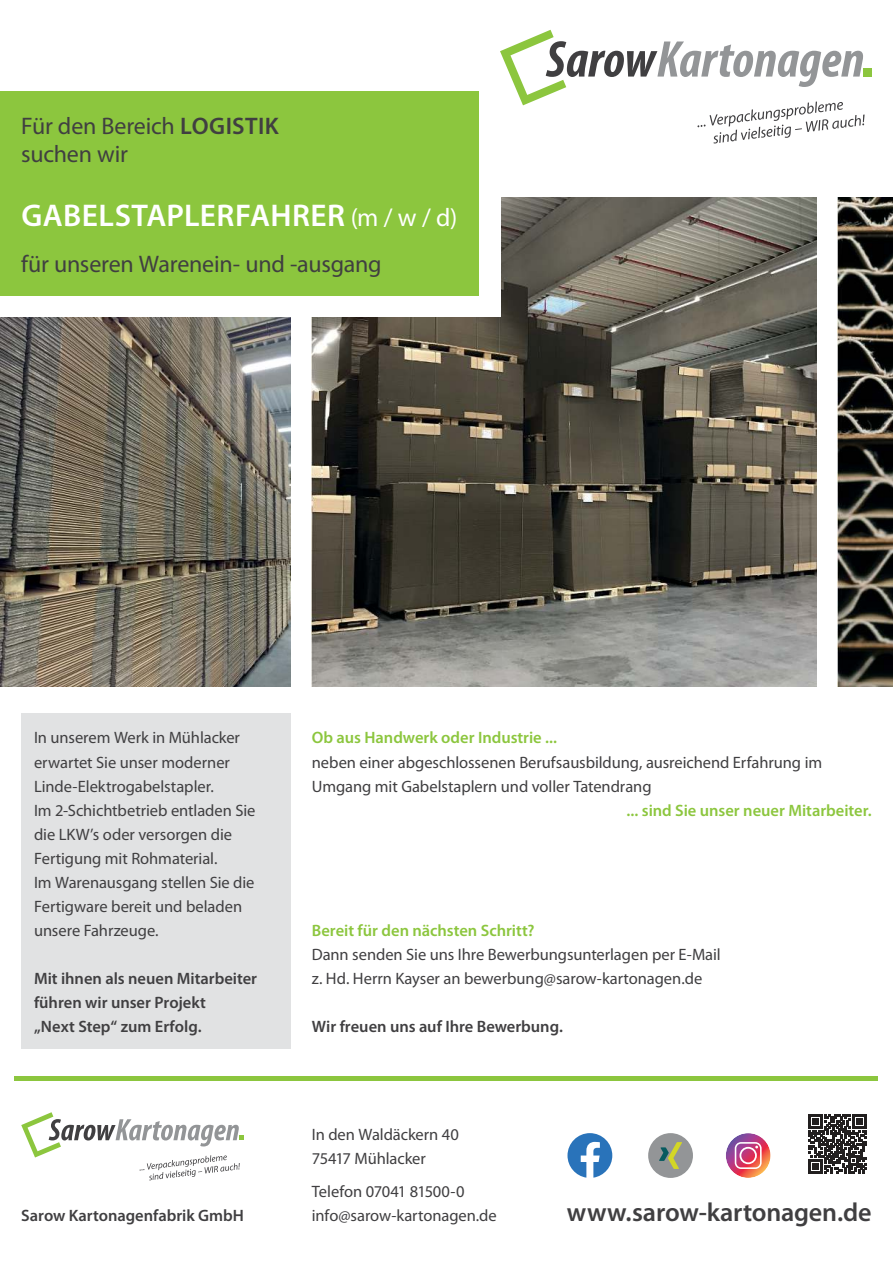
<style>
.page{position:relative;width:893px;height:1263px;background:#fff}
.page>*{position:absolute;margin:0;border:0;box-sizing:border-box;transform-origin:0 0}
.t1{font:600 31.5px "Myriad Pro";letter-spacing:.015em;color:#fff}
.t2{font:600 26.1px "Myriad Pro";letter-spacing:-.005em;color:#403f41}
.t3{font:24px/28.8px "Myriad Pro";letter-spacing:-.01em;color:#403f41}
.t4{font:16.5px/24px "Myriad Pro";letter-spacing:-.005em;color:#403f41}
.t5{font:600 16.5px/24px "Myriad Pro";color:#403f41}
.t6{font:600 16.5px "Myriad Pro";color:#8cc63e}
.s1{font-weight:600}
.s2{font-weight:400;font-size:25.5px}
</style>
<div class="page">
<img style="left:0;top:317px;width:291px;height:370px">
<img style="left:312px;top:198px;width:504px;height:489px">
<div style="left:21px;top:713px;width:270px;height:336px;background:#e1e2e3"></div>
<img style="left:838px;top:198px;width:55px;height:489px">
<div style="left:0;top:70px;width:500px;height:247px;background:#fff"></div>
<div style="left:0;top:92px;width:479px;height:204px;background:#8cc63e"></div>
<div style="left:864px;top:69px;width:8px;height:8px;background:#8cc63e"></div>
<svg style="left:500px;top:30px;width:365px;height:114px"></svg>
<svg style="left:567px;top:1133px;width:45px;height:45px"></svg>
<div style="left:648px;top:1133px;width:45px;height:45px;background:#939597;border-radius:50%"></div>
<svg style="left:659px;top:1142px;width:23px;height:27px"></svg>
<img style="left:726px;top:1133px;width:45px;height:45px">
<svg style="left:735px;top:1142px;width:27px;height:27px"></svg>
<svg style="left:808px;top:1115px;width:58px;height:58px"></svg>
<svg style="left:21px;top:1112px;width:223px;height:68px"></svg>
<hr style="left:15px;top:1076px;width:863px;height:4px;background:#8cc63e">
<h3 class="t3" style="left:21px;top:113px;width:259px">Für den Bereich <span class="s1">LOGISTIK </span>suchen wir</h3>
<h1 class="t1" style="left:22px;top:203px;width:437px">GABELSTAPLERFAHRER <span class="s2">(m / w / d)</span></h1>
<h3 class="t3" style="left:21px;top:251px;width:362px">für unseren Warenein- und -ausgang</h3>
<p class="t4" style="left:34px;top:727px;width:223px">In unserem Werk in Mühlacker erwartet Sie unser moderner<br>Linde-Elektrogabelstapler.<br>Im 2-Schichtbetrieb entladen Sie die LKW’s oder versorgen die<br>Fertigung mit Rohmaterial.<br>Im Warenausgang stellen Sie die<br>Fertigware bereit und beladen unsere Fahrzeuge.</p>
<p class="t5" style="left:34px;top:967px;width:225px">Mit ihnen als neuen Mitarbeiter führen wir unser Projekt<br>„Next Step“ zum Erfolg.</p>
<p class="t6" style="left:312px;top:732px;width:247px">Ob aus Handwerk oder Industrie ...</p>
<p class="t4" style="left:312px;top:751px;width:512px">neben einer abgeschlossenen Berufsausbildung, ausreichend Erfahrung im<br>Umgang mit Gabelstaplern und voller Tatendrang</p>
<p class="t6" style="left:626px;top:804px;width:247px">... sind Sie unser neuer Mitarbeiter.</p>
<p class="t6" style="left:312px;top:924px;width:224px">Bereit für den nächsten Schritt?</p>
<p class="t4" style="left:312px;top:943px;width:410px">Dann senden Sie uns Ihre Bewerbungsunterlagen per E-Mail z. Hd. Herrn Kayser an bewerbung@sarow-kartonagen.de</p>
<p class="t5" style="left:312px;top:1015px;width:253px">Wir freuen uns auf Ihre Bewerbung.</p>
<p class="t4" style="left:312px;top:1124px;width:149px">In den Waldäckern 40<br>75417 Mühlacker</p>
<p class="t4" style="left:312px;top:1180px;width:154px">Telefon 07041 81500-0</p>
<p class="t5" style="left:21px;top:1204px;width:224px">Sarow Kartonagenfabrik GmbH</p>
<p class="t4" style="left:312px;top:1204px;width:186px">info@sarow-kartonagen.de</p>
<h2 class="t2" style="left:567px;top:1202px;width:306px">www.sarow-kartonagen.de</h2>
</div>
